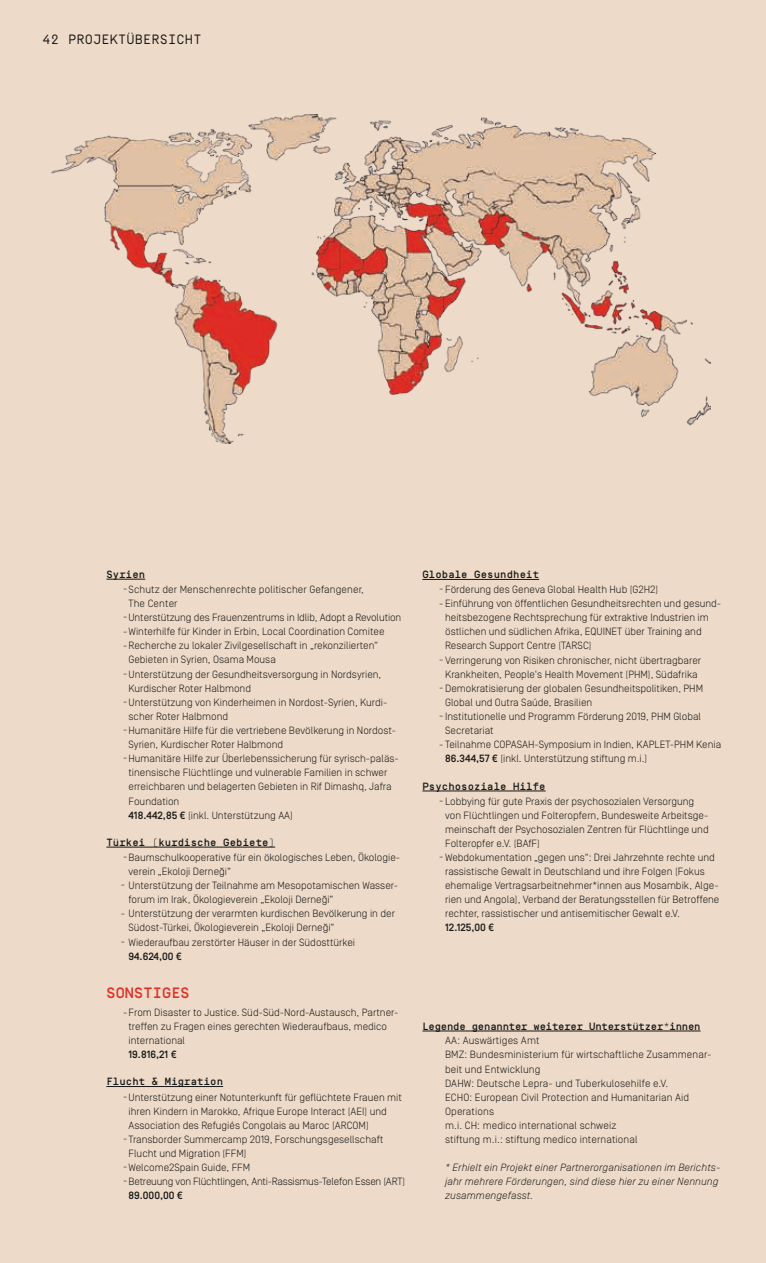
<style>
.page{position:relative;width:766px;height:1263px;background:#fff}
.page>*{position:absolute;margin:0;border:0;box-sizing:border-box;transform-origin:0 0}
.t1{font:500 15px "Simplon BP Mono";color:#e02f25}
.t2{font:13.5px "Simplon BP Mono";letter-spacing:.01em;color:#151616}
.t3{font:300 10.5px/14.1px "Simplon BP";color:#151616}
.t4{font:italic 300 10.5px/14.1px "Simplon BP";letter-spacing:.01em;color:#151616}
.t5{font:500 10.5px "Simplon BP Mono";letter-spacing:.01em;color:#151616}
.t6{font:500 10.5px "Simplon BP Mono";letter-spacing:-.02em;color:#151616}
.t7{font:500 10.5px "Simplon BP";color:#151616}
.s1{font-weight:500}
</style>
<div class="page">
<div style="left:0;top:0;width:765px;height:1263px;background:#eddac8"></div>
<img style="left:51px;top:114px;width:659px;height:330px">
<hr style="left:106px;top:579px;width:39px;height:1px;background:#151616">
<hr style="left:106px;top:847px;width:169px;height:1px;background:#151616">
<hr style="left:106px;top:1086px;width:117px;height:1px;background:#151616">
<hr style="left:422px;top:579px;width:117px;height:1px;background:#151616">
<hr style="left:422px;top:791px;width:123px;height:1px;background:#151616">
<hr style="left:422px;top:1031px;width:278px;height:1px;background:#151616">
<p class="t2" style="left:43px;top:31px;width:160px">42 PROJEKTÜBERSICHT</p>
<p class="t5" style="left:106px;top:568px;width:40px">Syrien</p>
<p class="t3" style="left:123px;top:582px;width:242px">-Schutz der Menschenrechte politischer Gefangener,</p>
<p class="t3" style="left:128px;top:596px;width:51px">The Center</p>
<p class="t3" style="left:123px;top:610px;width:279px">-Unterstützung des Frauenzentrums in Idlib, Adopt a Revolution</p>
<p class="t3" style="left:123px;top:624px;width:263px">-Winterhilfe für Kinder in Erbin, Local Coordination Comitee</p>
<p class="t3" style="left:123px;top:638px;width:256px">-Recherche zu lokaler Zivilgesellschaft in „rekonzilierten“</p>
<p class="t3" style="left:128px;top:653px;width:149px">Gebieten in Syrien, Osama Mousa</p>
<p class="t3" style="left:123px;top:667px;width:259px">-Unterstützung der Gesundheitsversorgung in Nordsyrien,</p>
<p class="t3" style="left:128px;top:681px;width:124px">Kurdischer Roter Halbmond</p>
<p class="t3" style="left:123px;top:695px;width:265px">-Unterstützung von Kinderheimen in Nordost-Syrien, Kurdi-</p>
<p class="t3" style="left:128px;top:709px;width:101px">scher Roter Halbmond</p>
<p class="t3" style="left:123px;top:723px;width:274px">-Humanitäre Hilfe für die vertriebene Bevölkerung in Nordost-</p>
<p class="t3" style="left:128px;top:737px;width:156px">Syrien, Kurdischer Roter Halbmond</p>
<p class="t3" style="left:123px;top:751px;width:277px">-Humanitäre Hilfe zur Überlebenssicherung für syrisch-paläs-</p>
<p class="t3" style="left:128px;top:765px;width:260px">tinensische Flüchtlinge und vulnerable Familien in schwer</p>
<p class="t3" style="left:128px;top:779px;width:264px">erreichbaren und belagerten Gebieten in Rif Dimashq, Jafra</p>
<p class="t3" style="left:128px;top:794px;width:52px">Foundation</p>
<p class="t3" style="left:128px;top:808px;width:166px"><span class="s1">418.442,85 €</span> (inkl. Unterstützung AA)</p>
<p class="t3" style="left:128px;top:850px;width:273px;text-indent:-5px">-Baumschulkooperative für ein ökologisches Leben, Ökologie&shy;verein „Ekoloji Derneği“</p>
<p class="t3" style="left:128px;top:878px;width:271px;text-indent:-8px">- Unterstützung der Teilnahme am Mesopotamischen Wasser&shy;forum im Irak, Ökologieverein „Ekoloji Derneği“</p>
<p class="t3" style="left:128px;top:906px;width:268px;text-indent:-8px">- Unterstützung der verarmten kurdischen Bevölkerung in der<br>Südost-Türkei, Ökologieverein „Ekoloji Derneği“</p>
<p class="t3" style="left:121px;top:935px;width:236px">- Wiederaufbau zerstörter Häuser in der Südosttürkei</p>
<p class="t7" style="left:128px;top:950px;width:55px">94.624,00 €</p>
<p class="t5" style="left:106px;top:835px;width:170px">Türkei (kurdische Gebiete)</p>
<h1 class="t1" style="left:106px;top:982px;width:10px">sons</h1>
<h1 class="t1" style="left:143px;top:982px;width:19px">tiges</h1>
<p class="t3" style="left:128px;top:1005px;width:271px;text-indent:-5px">-From Disaster to Justice. Süd-Süd-Nord-Austausch, Partner&shy;treffen zu Fragen eines gerechten Wiederaufbaus, medico international</p>
<p class="t7" style="left:128px;top:1049px;width:50px">19.816,21 €</p>
<p class="t3" style="left:128px;top:1090px;width:278px">Unterstützung einer Notunterkunft für geflüchtete Frauen mit ihren Kindern in Marokko, Afrique Europe Interact (AEI) und Association des Refugiés Congolais au Maroc (ARCOM)<br>Transborder Summercamp 2019, Forschungsgesellschaft Flucht und Migration (FFM)<br>Welcome2Spain Guide, FFM<br>Betreuung von Flüchtlingen, Anti-Rassismus-Telefon Essen (ART)</p>
<p class="t7" style="left:128px;top:1190px;width:56px">89.000,00 €</p>
<p class="t5" style="left:106px;top:1075px;width:118px">Flucht &amp; Migration</p>
<p class="t3" style="left:123px;top:1089px;width:6px">-</p>
<p class="t3" style="left:123px;top:1131px;width:6px">-</p>
<p class="t3" style="left:123px;top:1159px;width:6px">- -</p>
<p class="t5" style="left:422px;top:568px;width:118px">Globale Gesundheit</p>
<p class="t3" style="left:439px;top:582px;width:220px">-Förderung des Geneva Global Health Hub (G2H2)</p>
<p class="t3" style="left:439px;top:596px;width:283px">-Einführung von öffentlichen Gesundheitsrechten und gesund-</p>
<p class="t3" style="left:445px;top:610px;width:265px">heitsbezogene Rechtsprechung für extraktive Industrien im</p>
<p class="t3" style="left:445px;top:624px;width:258px">östlichen und südlichen Afrika, EQUINET über Training and</p>
<p class="t3" style="left:445px;top:639px;width:148px">Research Support Centre (TARSC)</p>
<p class="t3" style="left:439px;top:653px;width:263px">-Verringerung von Risiken chronischer, nicht übertragbarer</p>
<p class="t3" style="left:445px;top:667px;width:254px">Krankheiten, People‘s Health Movement (PHM), Südafrika</p>
<p class="t3" style="left:439px;top:681px;width:265px">-Demokratisierung der globalen Gesundheitspolitiken, PHM</p>
<p class="t3" style="left:445px;top:695px;width:149px">Global und Outra Saúde, Brasilien</p>
<p class="t3" style="left:439px;top:709px;width:263px">-Institutionelle und Programm Förderung 2019, PHM Global</p>
<p class="t3" style="left:445px;top:723px;width:50px">Secretariat</p>
<p class="t3" style="left:439px;top:737px;width:283px">-Teilnahme COPASAH-Symposium in Indien, KAPLET-PHM Kenia</p>
<p class="t3" style="left:445px;top:751px;width:204px"><span class="s1">86.344,57 €</span> (inkl. Unterstützung stiftung m.i.)</p>
<p class="t3" style="left:439px;top:794px;width:256px">-Lobbying für gute Praxis der psychosozialen Versorgung</p>
<p class="t3" style="left:445px;top:808px;width:264px">von Flüchtlingen und Folteropfern, Bundesweite Arbeitsge-</p>
<p class="t3" style="left:445px;top:822px;width:265px">meinschaft der Psychosozialen Zentren für Flüchtlinge und</p>
<p class="t3" style="left:445px;top:836px;width:96px">Folteropfer e.V. (BAfF)</p>
<p class="t3" style="left:439px;top:850px;width:277px">-Webdokumentation „gegen uns“: Drei Jahrzehnte rechte und</p>
<p class="t3" style="left:445px;top:864px;width:261px">rassistische Gewalt in Deutschland und ihre Folgen (Fokus</p>
<p class="t3" style="left:445px;top:878px;width:275px">ehemalige Vertragsarbeitnehmer*innen aus Mosambik, Alge-</p>
<p class="t3" style="left:445px;top:892px;width:276px">rien und Angola), Verband der Beratungsstellen für Betroffene</p>
<p class="t3" style="left:445px;top:906px;width:236px">rechter, rassistischer und antisemitischer Gewalt e.V.</p>
<p class="t7" style="left:445px;top:922px;width:51px">12.125,00 €</p>
<p class="t5" style="left:422px;top:779px;width:125px">Psychosoziale Hilfe</p>
<p class="t6" style="left:422px;top:1019px;width:280px">Legende genannter weiterer Unterstützer*innen</p>
<p class="t3" style="left:445px;top:1033px;width:268px">AA: Auswärtiges Amt<br>BMZ: Bundesministerium für wirtschaftliche Zusammenar&shy;beit und Entwicklung<br>DAHW: Deutsche Lepra- und Tuberkulosehilfe e.V.<br>ECHO: European Civil Protection and Humanitarian Aid Operations<br>m.i. CH: medico international schweiz<br>stiftung m.i.: stiftung medico international</p>
<p class="t4" style="left:445px;top:1160px;width:277px">* Erhielt ein Projekt einer Partnerorganisationen im Berichts&shy;jahr mehrere Förderungen, sind diese hier zu einer Nennung zusammengefasst.</p>
</div>
